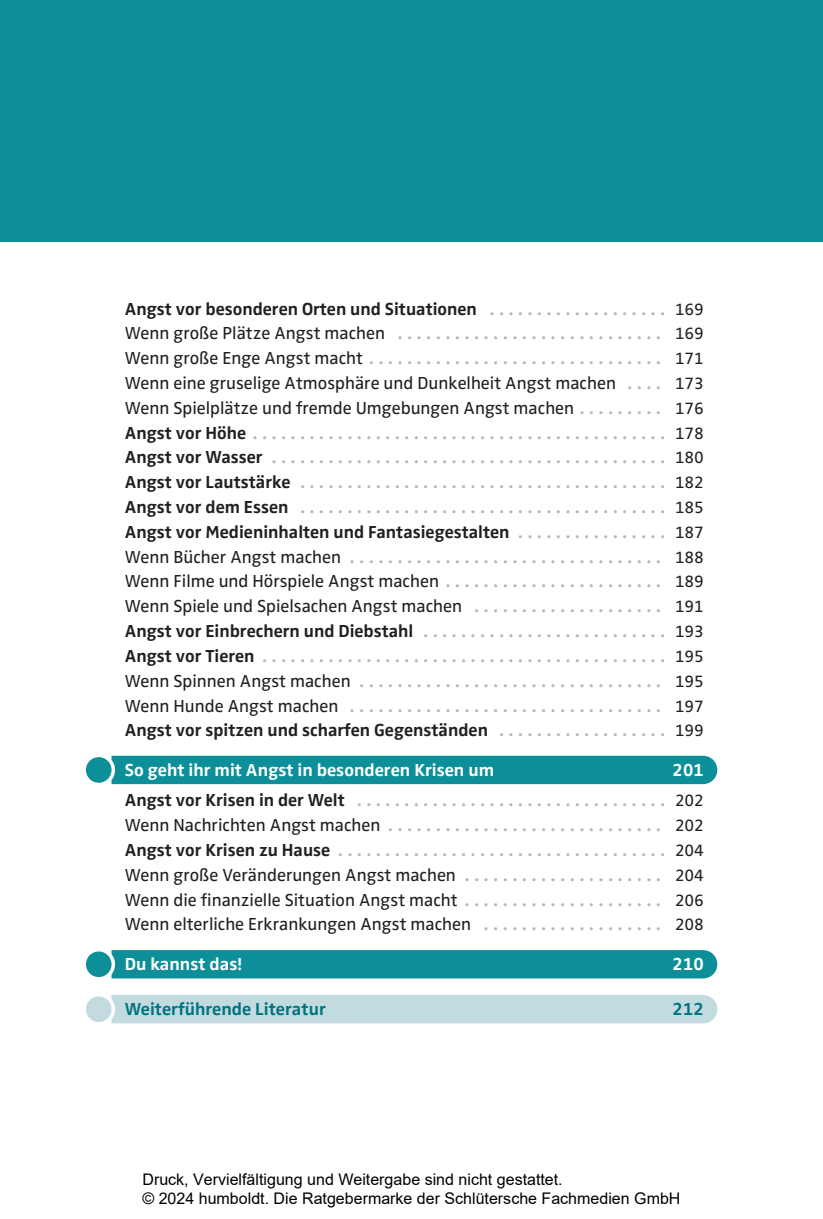
<style>
.page{position:relative;width:823px;height:1219px;background:#fff}
.page>*{position:absolute;margin:0;border:0;box-sizing:border-box;transform-origin:0 0}
.t1{font:600 20px "Zwo Pro";color:#b4b5b8}
.t2{font:18px "Zwo Pro";color:#231f20}
.t3{font:700 18px "Zwo Pro";color:#231f20}
.t4{font:700 18px "Zwo Pro";color:#fff}
.t5{font:700 18px "Zwo Pro";color:#007481}
.t6{font:16px/19.2px "Arial";color:#000}
.s1{font-weight:600;font-size:20px;color:#b4b5b8}
.s2{font-weight:400;font-size:17px}
.s3{font-weight:400;font-size:18px;color:#231f20}
.s4{font-weight:400;font-size:17px;color:#231f20}
.s5{font-size:17px}
.s6{font-weight:700;font-size:18px;color:#231f20}
</style>
<div class="page">
<div style="left:0;top:0;width:822px;height:241px;background:#0d8f9a"></div>
<svg style="left:86px;top:756px;width:631px;height:28px;background:#1b959f"></svg>
<svg style="left:86px;top:950px;width:631px;height:28px;background:#1d96a0"></svg>
<div style="left:86px;top:995px;width:631px;height:28px;background:#c2dbde"></div>
<div style="left:125px;top:759px;width:578px;height:21px;background:#0d8f9a"></div>
<div style="left:125px;top:953px;width:578px;height:21px;background:#0d8f9a"></div>
<p class="t3" style="left:125px;top:298px;width:580px">Angst vor besonderen Orten und Situationen <span class="s1">. . . . . . . . . . . . . . . . . . .</span> <span class="s2">169</span></p>
<p class="t1" style="left:125px;top:321px;width:580px"><span class="s3">Wenn große Plätze Angst machen</span> . . . . . . . . . . . . . . . . . . . . . . . . . . . . <span class="s4">169</span></p>
<p class="t1" style="left:125px;top:346px;width:580px"><span class="s3">Wenn große Enge Angst macht</span> . . . . . . . . . . . . . . . . . . . . . . . . . . . . . . . <span class="s4">171</span></p>
<p class="t2" style="left:125px;top:373px;width:580px">Wenn eine gruselige Atmosphäre und Dunkelheit Angst machen <span class="s1">. . . .</span> <span class="s5">173</span></p>
<p class="t2" style="left:125px;top:397px;width:580px">Wenn Spielplätze und fremde Umgebungen Angst machen <span class="s1">. . . . . . . . .</span> <span class="s5">176</span></p>
<p class="t1" style="left:125px;top:420px;width:580px"><span class="s6">Angst vor Höhe</span> . . . . . . . . . . . . . . . . . . . . . . . . . . . . . . . . . . . . . . . . . . . . <span class="s4">178</span></p>
<p class="t1" style="left:125px;top:445px;width:580px"><span class="s6">Angst vor Wasser</span> .......................................... <span class="s4">180</span></p>
<p class="t1" style="left:125px;top:470px;width:580px"><span class="s6">Angst vor Lautstärke</span> . . . . . . . . . . . . . . . . . . . . . . . . . . . . . . . . . . . . . . . <span class="s4">182</span></p>
<p class="t1" style="left:125px;top:495px;width:580px"><span class="s6">Angst vor dem Essen</span> . . . . . . . . . . . . . . . . . . . . . . . . . . . . . . . . . . . . . . . <span class="s4">185</span></p>
<p class="t3" style="left:125px;top:521px;width:580px">Angst vor Medieninhalten und Fantasiegestalten <span class="s1">. . . . . . . . . . . . . . . .</span> <span class="s2">187</span></p>
<p class="t1" style="left:125px;top:544px;width:580px"><span class="s3">Wenn Bücher Angst machen</span> . . . . . . . . . . . . . . . . . . . . . . . . . . . . . . . . . <span class="s4">188</span></p>
<p class="t2" style="left:125px;top:571px;width:580px">Wenn Filme und Hörspiele Angst machen <span class="s1">. . . . . . . . . . . . . . . . . . . . . . .</span> <span class="s5">189</span></p>
<p class="t2" style="left:125px;top:596px;width:580px">Wenn Spiele und Spielsachen Angst machen <span class="s1">. . . . . . . . . . . . . . . . . . . .</span> <span class="s5">191</span></p>
<p class="t3" style="left:125px;top:621px;width:580px">Angst vor Einbrechern und Diebstahl <span class="s1">. . . . . . . . . . . . . . . . . . . . . . . . . .</span> <span class="s2">193</span></p>
<p class="t1" style="left:125px;top:644px;width:580px"><span class="s6">Angst vor Tieren</span> . . . . . . . . . . . . . . . . . . . . . . . . . . . . . . . . . . . . . . . . . . . <span class="s4">195</span></p>
<p class="t1" style="left:125px;top:668px;width:580px"><span class="s3">Wenn Spinnen Angst machen</span> . . . . . . . . . . . . . . . . . . . . . . . . . . . . . . . . <span class="s4">195</span></p>
<p class="t1" style="left:125px;top:693px;width:580px"><span class="s3">Wenn Hunde Angst machen</span> . . . . . . . . . . . . . . . . . . . . . . . . . . . . . . . . . <span class="s4">197</span></p>
<p class="t3" style="left:125px;top:720px;width:580px">Angst vor spitzen und scharfen Gegenständen <span class="s1">. . . . . . . . . . . . . . . . . .</span> <span class="s2">199</span></p>
<p class="t4" style="left:125px;top:759px;width:370px">So geht ihr mit Angst in besonderen Krisen um</p>
<p class="t4" style="left:672px;top:759px;width:33px">201</p>
<p class="t1" style="left:125px;top:788px;width:580px"><span class="s6">Angst vor Krisen in der Welt</span> . . . . . . . . . . . . . . . . . . . . . . . . . . . . . . . . . <span class="s4">202</span></p>
<p class="t1" style="left:125px;top:813px;width:580px"><span class="s3">Wenn Nachrichten Angst machen</span> . . . . . . . . . . . . . . . . . . . . . . . . . . . . . <span class="s4">202</span></p>
<p class="t1" style="left:125px;top:838px;width:580px"><span class="s6">Angst vor Krisen zu Hause</span> . . . . . . . . . . . . . . . . . . . . . . . . . . . . . . . . . . . <span class="s4">204</span></p>
<p class="t2" style="left:125px;top:864px;width:580px">Wenn große Veränderungen Angst machen <span class="s1">. . . . . . . . . . . . . . . . . . . . .</span> <span class="s5">204</span></p>
<p class="t2" style="left:125px;top:889px;width:580px">Wenn die finanzielle Situation Angst macht <span class="s1">. . . . . . . . . . . . . . . . . . . . .</span> <span class="s5">206</span></p>
<p class="t2" style="left:125px;top:914px;width:580px">Wenn elterliche Erkrankungen Angst machen <span class="s1">. . . . . . . . . . . . . . . . . . .</span> <span class="s5">208</span></p>
<p class="t4" style="left:125px;top:953px;width:119px">Du kannst das!</p>
<p class="t4" style="left:672px;top:953px;width:33px">210</p>
<p class="t5" style="left:125px;top:998px;width:202px">Weiterführende Literatur</p>
<p class="t5" style="left:672px;top:998px;width:33px">212</p>
<p class="t6" style="left:142px;top:1170px;width:539px">Druck, Vervielfältigung und Weitergabe sind nicht gestattet.<br>© 2024 humboldt. Die Ratgebermarke der Schlütersche Fachmedien GmbH</p>
</div>
